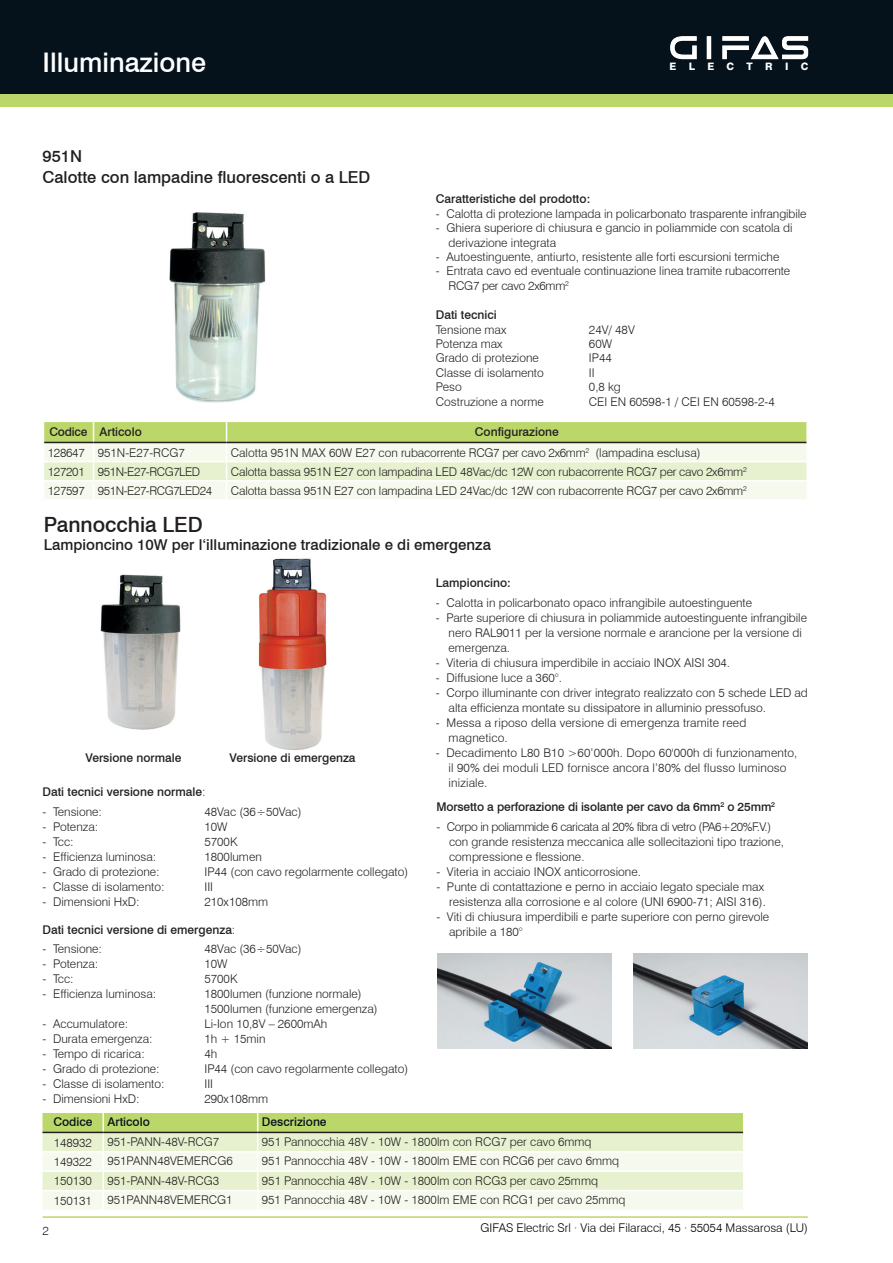
<style>
.page{position:relative;width:893px;height:1263px;background:#fff}
.page>*{position:absolute;margin:0;border:0;box-sizing:border-box;transform-origin:0 0}
.t1{font:500 27px "Swiss 721 BT";color:#fff}
.t2{font:500 21px "Swiss 721 BT";color:#231f20}
.t3{font:500 16.5px/21px "Swiss 721 BT";color:#231f20}
.t4{font:500 15px "Swiss 721 BT";color:#231f20}
.t5{font:300 12px/15px "Swiss 721 BT";color:#231f20}
.t6{font:500 12px "Swiss 721 BT";color:#231f20}
.t7{font:300 12px "Swiss 721 BT";color:#000}
.t8{font:300 12px "Swiss 721 BT";letter-spacing:-.035em;color:#231f20}
.t9{font:500 12px "Swiss 721 BT";color:#05111b}
.t10{font:800 10.2px "Swiss 721 BT";letter-spacing:1.21em;color:#fff}
.s1{font-weight:300}
</style>
<div class="page">
<div style="left:0;top:89px;width:893px;height:17px;background:#bbd76a"></div>
<div style="left:0;top:0;width:893px;height:94px;background:#05111b"></div>
<hr style="left:43px;top:1216px;width:765px;height:2px;background:#bbd76a">
<svg style="left:670px;top:36px;width:27px;height:23px"></svg>
<svg style="left:722px;top:36px;width:86px;height:23px"></svg>
<hr style="left:707px;top:36px;width:4px;height:23px;background:#e6e8e9">
<hr style="left:707px;top:37px;width:4px;height:22px;background:#fff">
<img style="left:169px;top:212px;width:97px;height:191px">
<img style="left:258px;top:558px;width:69px;height:192px">
<img style="left:100px;top:574px;width:81px;height:155px">
<img style="left:437px;top:953px;width:174px;height:95px">
<img style="left:633px;top:953px;width:174px;height:95px">
<svg style="left:44px;top:421px;width:763px;height:78px;background:#e3eec5"></svg>
<hr style="left:44px;top:442px;width:50px;height:1px;background:#231f20">
<hr style="left:94px;top:442px;width:133px;height:1px;background:#231f20">
<hr style="left:227px;top:442px;width:579px;height:1px;background:#231f20">
<svg style="left:43px;top:1113px;width:701px;height:97px;background:#e4eec9"></svg>
<hr style="left:43px;top:1209px;width:60px;height:2px;background:#fff">
<hr style="left:43px;top:1132px;width:60px;height:1px;background:#231f20">
<hr style="left:103px;top:1132px;width:155px;height:1px;background:#231f20">
<hr style="left:258px;top:1132px;width:485px;height:1px;background:#231f20">
<h1 class="t1" style="left:43px;top:46px;width:165px">Illuminazione</h1>
<h3 class="t3" style="left:43px;top:146px;width:329px">951N<br>Calotte con lampadine fluorescenti o a LED</h3>
<p class="t10" style="left:669px;top:60px;width:141px">ELECTRIC</p>
<p class="t6" style="left:436px;top:192px;width:156px">Caratteristiche del prodotto:</p>
<p class="t5" style="left:436px;top:206px;width:372px">- Calotta di protezione lampada in policarbonato trasparente infrangibile</p>
<p class="t5" style="left:449px;top:221px;width:345px;line-height:14.4px;text-indent:-13px">- Ghiera superiore di chiusura e gancio in poliammide con scatola di derivazione integrata</p>
<p class="t5" style="left:436px;top:249px;width:345px">- Autoestinguente, antiurto, resistente alle forti escursioni termiche</p>
<p class="t5" style="left:449px;top:264px;width:343px;line-height:14.4px;text-indent:-13px">- Entrata cavo ed eventuale continuazione linea tramite rubacorrente<br>RCG7 per cavo 2x6mm<sup>2</sup></p>
<p class="t6" style="left:436px;top:308px;width:62px">Dati tecnici</p>
<p class="t5" style="left:436px;top:322px;width:72px">Tensione max</p>
<p class="t5" style="left:589px;top:322px;width:47px">24V/ 48V</p>
<p class="t5" style="left:436px;top:336px;width:68px">Potenza max</p>
<p class="t5" style="left:589px;top:336px;width:25px">60W</p>
<p class="t5" style="left:436px;top:351px;width:105px">Grado di protezione</p>
<p class="t5" style="left:589px;top:351px;width:24px">IP44</p>
<p class="t5" style="left:436px;top:365px;width:109px">Classe di isolamento</p>
<p class="t5" style="left:589px;top:365px;width:7px">II</p>
<p class="t5" style="left:436px;top:379px;width:27px">Peso</p>
<p class="t5" style="left:589px;top:379px;width:33px">0,8 kg</p>
<p class="t5" style="left:436px;top:394px;width:109px">Costruzione a norme</p>
<p class="t5" style="left:589px;top:394px;width:187px">CEI EN 60598-1 / CEI EN 60598-2-4</p>
<p class="t6" style="left:49px;top:425px;width:94px">Codice Articolo</p>
<p class="t6" style="left:475px;top:425px;width:85px">Configurazione</p>
<p class="t5" style="left:48px;top:445px;width:139px">128647 951N-E27-RCG7</p>
<p class="t5" style="left:231px;top:445px;width:471px">Calotta 951N MAX 60W E27 con rubacorrente RCG7 per cavo 2x6mm<sup>2</sup> (lampadina esclusa)</p>
<p class="t8" style="left:48px;top:464px;width:154px">127201 951N-E27-RCG7LED</p>
<p class="t5" style="left:231px;top:464px;width:517px">Calotta bassa 951N E27 con lampadina LED 48Vac/dc 12W con rubacorrente RCG7 per cavo 2x6mm<sup>2</sup></p>
<p class="t8" style="left:48px;top:483px;width:166px">127597 951N-E27-RCG7LED24</p>
<p class="t5" style="left:231px;top:483px;width:517px">Calotta bassa 951N E27 con lampadina LED 24Vac/dc 12W con rubacorrente RCG7 per cavo 2x6mm<sup>2</sup></p>
<h2 class="t2" style="left:44px;top:512px;width:160px">Pannocchia LED</h2>
<p class="t4" style="left:44px;top:536px;width:449px">Lampioncino 10W per l‘illuminazione tradizionale e di emergenza</p>
<p class="t6" style="left:85px;top:750px;width:98px">Versione normale</p>
<p class="t6" style="left:230px;top:750px;width:127px">Versione di emergenza</p>
<p class="t6" style="left:42px;top:785px;width:165px">Dati tecnici versione normale<span class="s1">:</span></p>
<p class="t5" style="left:42px;top:804px;width:61px">- Tensione:</p>
<p class="t5" style="left:204px;top:804px;width:99px">48Vac (36÷50Vac)</p>
<p class="t5" style="left:42px;top:819px;width:57px">- Potenza:</p>
<p class="t5" style="left:204px;top:819px;width:25px">10W</p>
<p class="t5" style="left:42px;top:834px;width:33px">- Tcc:</p>
<p class="t5" style="left:204px;top:834px;width:35px">5700K</p>
<p class="t5" style="left:42px;top:849px;width:115px">- Efficienza luminosa:</p>
<p class="t5" style="left:204px;top:849px;width:59px">1800lumen</p>
<p class="t5" style="left:42px;top:864px;width:119px">- Grado di protezione:</p>
<p class="t5" style="left:204px;top:864px;width:205px">IP44 (con cavo regolarmente collegato)</p>
<p class="t5" style="left:42px;top:879px;width:124px">- Classe di isolamento:</p>
<p class="t5" style="left:204px;top:879px;width:10px">III</p>
<p class="t5" style="left:42px;top:894px;width:99px">- Dimensioni HxD:</p>
<p class="t5" style="left:204px;top:894px;width:65px">210x108mm</p>
<p class="t6" style="left:42px;top:922px;width:194px">Dati tecnici versione di emergenza<span class="s1">:</span></p>
<p class="t5" style="left:42px;top:941px;width:61px">- Tensione:</p>
<p class="t5" style="left:204px;top:941px;width:99px">48Vac (36÷50Vac)</p>
<p class="t5" style="left:42px;top:956px;width:57px">- Potenza:</p>
<p class="t5" style="left:204px;top:956px;width:25px">10W</p>
<p class="t5" style="left:42px;top:971px;width:33px">- Tcc:</p>
<p class="t5" style="left:204px;top:971px;width:35px">5700K</p>
<p class="t5" style="left:42px;top:986px;width:115px">- Efficienza luminosa:</p>
<p class="t5" style="left:204px;top:986px;width:175px">1800lumen (funzione normale)<br>1500lumen (funzione emergenza)</p>
<p class="t5" style="left:42px;top:1016px;width:87px">- Accumulatore:</p>
<p class="t5" style="left:204px;top:1016px;width:124px">Li-Ion 10,8V – 2600mAh</p>
<p class="t5" style="left:42px;top:1031px;width:112px">- Durata emergenza:</p>
<p class="t5" style="left:204px;top:1031px;width:62px">1h + 15min</p>
<p class="t5" style="left:42px;top:1046px;width:104px">- Tempo di ricarica:</p>
<p class="t5" style="left:204px;top:1046px;width:14px">4h</p>
<p class="t5" style="left:42px;top:1061px;width:119px">- Grado di protezione:</p>
<p class="t5" style="left:204px;top:1061px;width:205px">IP44 (con cavo regolarmente collegato)</p>
<p class="t5" style="left:42px;top:1076px;width:124px">- Classe di isolamento:</p>
<p class="t5" style="left:204px;top:1076px;width:10px">III</p>
<p class="t5" style="left:42px;top:1091px;width:99px">- Dimensioni HxD:</p>
<p class="t5" style="left:204px;top:1091px;width:65px">290x108mm</p>
<p class="t6" style="left:436px;top:576px;width:76px">Lampioncino:</p>
<p class="t5" style="left:436px;top:595px;width:318px">- Calotta in policarbonato opaco infrangibile autoestinguente</p>
<p class="t5" style="left:449px;top:610px;width:360px;text-indent:-13px">- Parte superiore di chiusura in poliammide autoestinguente infrangibile nero RAL9011 per la versione normale e arancione per la versione di emergenza.</p>
<p class="t5" style="left:436px;top:655px;width:296px">- Viteria di chiusura imperdibile in acciaio INOX AISI 304.</p>
<p class="t5" style="left:436px;top:670px;width:128px">- Diffusione luce a 360°.</p>
<p class="t5" style="left:449px;top:685px;width:361px;text-indent:-13px">- Corpo illuminante con driver integrato realizzato con 5 schede LED ad alta efficienza montate su dissipatore in alluminio pressofuso.</p>
<p class="t5" style="left:449px;top:715px;width:299px;text-indent:-13px">- Messa a riposo della versione di emergenza tramite reed magnetico.</p>
<p class="t5" style="left:449px;top:745px;width:350px;text-indent:-13px">- Decadimento L80 B10 &gt;60’000h. Dopo 60'000h di funzionamento, il 90% dei moduli LED fornisce ancora l’80% del flusso luminoso iniziale.</p>
<p class="t6" style="left:436px;top:800px;width:340px">Morsetto a perforazione di isolante per cavo da 6mm<sup>2</sup> o 25mm<sup>2</sup></p>
<p class="t5" style="left:449px;top:819px;width:336px;text-indent:-13px">- Corpo in poliammide 6 caricata al 20% fibra di vetro (PA6+20%F.V.) con grande resistenza meccanica alle sollecitazioni tipo trazione, compressione e flessione.</p>
<p class="t5" style="left:436px;top:864px;width:206px">- Viteria in acciaio INOX anticorrosione.</p>
<p class="t5" style="left:436px;top:879px;width:331px;text-align:right">- Punte di contattazione e perno in acciaio legato speciale max resistenza alla corrosione e al colore (UNI 6900-71; AISI 316).</p>
<p class="t5" style="left:449px;top:909px;width:322px;text-indent:-13px">- Viti di chiusura imperdibili e parte superiore con perno girevole apribile a 180°</p>
<p class="t9" style="left:53px;top:1115px;width:41px">Codice</p>
<p class="t9" style="left:108px;top:1115px;width:44px">Articolo</p>
<p class="t9" style="left:262px;top:1115px;width:66px">Descrizione</p>
<p class="t5" style="left:54px;top:1135px;width:40px">148932</p>
<p class="t5" style="left:108px;top:1134px;width:113px">951-PANN-48V-RCG7</p>
<p class="t5" style="left:262px;top:1134px;width:331px">951 Pannocchia 48V - 10W - 1800lm con RCG7 per cavo 6mmq</p>
<p class="t5" style="left:54px;top:1154px;width:40px">149322</p>
<p class="t5" style="left:108px;top:1153px;width:127px">951PANN48VEMERCG6</p>
<p class="t5" style="left:262px;top:1153px;width:359px">951 Pannocchia 48V - 10W - 1800lm EME con RCG6 per cavo 6mmq</p>
<p class="t5" style="left:54px;top:1173px;width:40px">150130</p>
<p class="t5" style="left:107px;top:1173px;width:113px">951-PANN-48V-RCG3</p>
<p class="t5" style="left:262px;top:1173px;width:338px">951 Pannocchia 48V - 10W - 1800lm con RCG3 per cavo 25mmq</p>
<p class="t5" style="left:54px;top:1193px;width:40px">150131</p>
<p class="t5" style="left:107px;top:1192px;width:127px">951PANN48VEMERCG1</p>
<p class="t5" style="left:262px;top:1192px;width:365px">951 Pannocchia 48V - 10W - 1800lm EME con RCG1 per cavo 25mmq</p>
<p class="t5" style="left:43px;top:1223px;width:8px">2</p>
<p class="t7" style="left:481px;top:1220px;width:329px">GIFAS Electric Srl · Via dei Filaracci, 45 · 55054 Massarosa (LU)</p>
</div>
